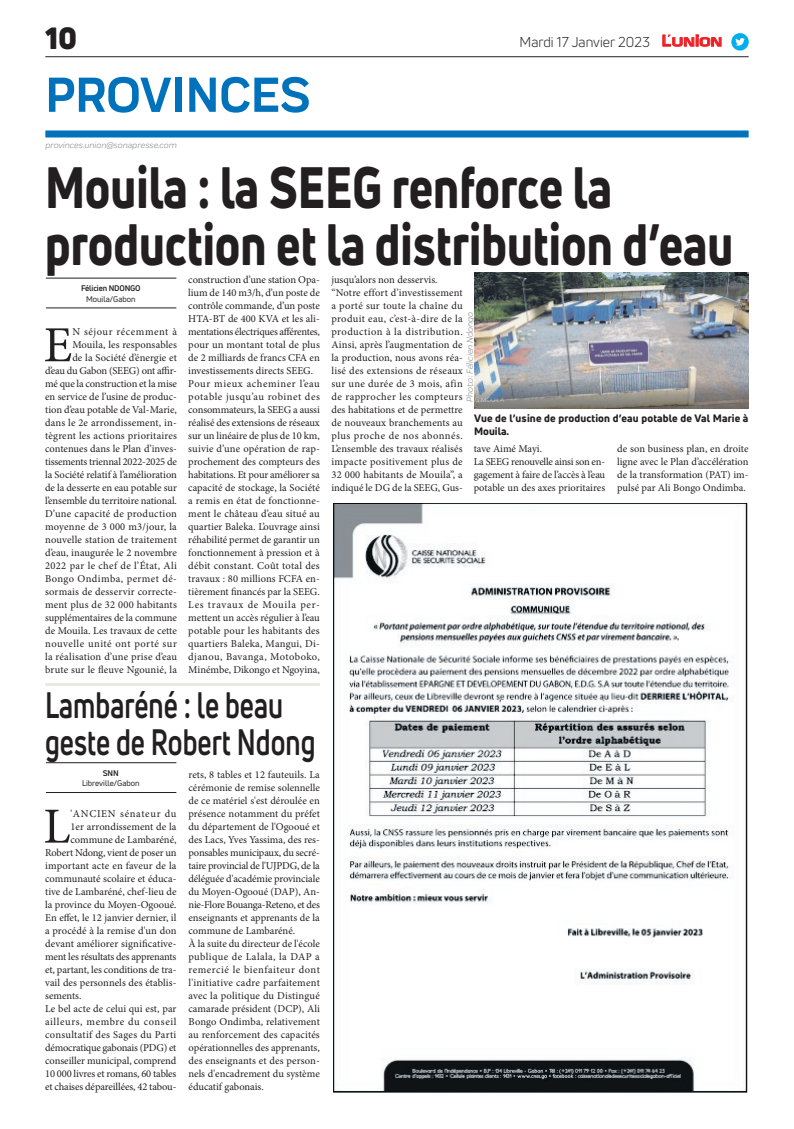
<style>
.page{position:relative;width:794px;height:1129px;background:#fff}
.page>*{position:absolute;margin:0;border:0;box-sizing:border-box;transform-origin:0 0}
.t1{font:800 57px/57px "Uni Neue";color:#231f20;scale:.81 1}
.t2{font:700 51px "Praktika";color:#0072bc}
.t3{font:50.5px "Minion Pro";color:#231f20}
.t4{font:700 36px/37px "Uni Neue";color:#231f20;scale:.75 1}
.t5{font:900 30px "Uni Neue";color:#231f20}
.t6{font:14px "Uni Neue";color:#231f20}
.t7{font:10.5px/13px "Minion Pro";letter-spacing:.005em;color:#231f20}
.t8{font:10.5px "Minion Pro";letter-spacing:-.02em;color:#231f20}
.t9{font:10.5px "Minion Pro";letter-spacing:-.015em;color:#231f20}
.t10{font:800 10.5px/12.6px "Uni Neue";letter-spacing:.015em;color:#231f20}
.t11{font:10.5px "Minion Pro";letter-spacing:.03em;color:#231f20}
.t12{font:10.5px "Minion Pro";letter-spacing:.055em;color:#231f20}
.t13{font:10.5px "Minion Pro";letter-spacing:.065em;color:#231f20}
.t14{font:italic 9px "Praktika";color:#818386}
.t15{font:8px "Uni Neue";color:#231f20}
.t16{font:700 8px "Uni Neue";letter-spacing:-.02em;color:#231f20}
.s1{font-family:"Eurostile";font-weight:600;font-size:14.9px;color:#ee1d23}
.s2{font-family:"Eurostile";font-weight:600;font-size:11.4px;color:#ee1d23}
</style>
<div class="page">
<hr style="left:45px;top:56px;width:703px;height:1px;background:#231f20">
<div style="left:45px;top:130px;width:703px;height:7px;background:#0072bc"></div>
<svg style="left:662px;top:34px;width:60px;height:13px"></svg>
<div style="left:731px;top:33px;width:17px;height:18px;background:#00aeef;border-radius:50%"></div>
<svg style="left:735px;top:38px;width:10px;height:8px"></svg>
<img style="left:333px;top:503px;width:414px;height:588px">
<hr style="left:46px;top:307px;width:130px;height:1px;background:#231f20">
<hr style="left:46px;top:278px;width:130px;height:1px;background:#231f20">
<hr style="left:46px;top:791px;width:130px;height:1px;background:#231f20">
<hr style="left:46px;top:762px;width:130px;height:1px;background:#231f20">
<hr style="left:45px;top:683px;width:275px;height:3px;background:#e7e8e2">
<img style="left:474px;top:272px;width:274px;height:136px">
<h3 class="t5" style="left:45px;top:17px;width:33px">10</h3>
<h2 class="t2" style="left:45px;top:54px;width:266px">PROVINCES</h2>
<p class="t14" style="left:45px;top:139px;width:133px">provinces.union@sonapresse.com</p>
<h3 class="t6" style="left:519px;top:33px;width:204px">Mardi 17 Janvier 2023 <span class="s1">L</span><span class="s2">UNION</span></h3>
<h1 class="t1" style="left:45px;top:158px;width:851px">Mouila : la SEEG renforce la production et la distribution d’eau</h1>
<p class="t16" style="left:81px;top:283px;width:61px">Félicien NDONGO</p>
<p class="t15" style="left:86px;top:293px;width:51px">Mouila/Gabon</p>
<p class="t7" style="left:188px;top:273px;width:133px">construction d’une station Opa&shy;lium de 140 m3/h, d’un poste de contrôle commande, d’un poste<br>HTA-BT de 400 KVA et les ali&shy;mentations électriques afférentes, pour un montant total de plus de 2 milliards de francs CFA en investissements directs SEEG.<br>Pour mieux acheminer l’eau potable jusqu’au robinet des consommateurs, la SEEG a aussi réalisé des extensions de réseaux sur un linéaire de plus de 10 km, suivie d’une opération de rap&shy;prochement des compteurs des habitations. Et pour améliorer sa capacité de stockage, la Société a remis en état de fonctionne&shy;ment le château d’eau situé au quartier Baleka. L’ouvrage ainsi réhabilité permet de garantir un fonctionnement à pression et à débit constant. Coût total des travaux : 80 millions FCFA en&shy;tièrement financés par la SEEG.<br>Les travaux de Mouila per&shy;mettent un accès régulier à l’eau potable pour les habitants des quartiers Baleka, Mangui, Di&shy;djanou, Bavanga, Motoboko,<br>Minémbe, Dikongo et Ngoyina,</p>
<p class="t7" style="left:331px;top:273px;width:133px">jusqu’alors non desservis. “Notre effort d’investissement a porté sur toute la chaîne du produit eau, c’est-à-dire de la production à la distribution.<br>Ainsi, après l’augmentation de la production, nous avons réa&shy;lisé des extensions de réseaux sur une durée de 3 mois, afin de rapprocher les compteurs des habitations et de permettre de nouveaux branchements au plus proche de nos abonnés.<br>L’ensemble des travaux réalisés impacte positivement plus de<br>32 000 habitants de Mouila”, a indiqué le DG de la SEEG, Gus-</p>
<p class="t14" style="left:463px;top:402px;width:91px;rotate:-90deg">Photo : Félicien Ndongo</p>
<p class="t7" style="left:45px;top:325px;width:133px;text-align:right">N séjour récemment à<br>Mouila, les responsables<br>de la Société d’énergie et<br>d’eau du Gabon (SEEG) ont affir&shy;mé que la construction et la mise en service de l’usine de produc&shy;tion d’eau potable de Val-Marie, dans le 2e arrondissement, in&shy;tègrent les actions prioritaires contenues dans le Plan d’inves&shy;tissements triennal 2022-2025 de la Société relatif à l’amélioration de la desserte en eau potable sur l’ensemble du territoire national.<br>D’une capacité de production moyenne de 3 000 m3/jour, la nouvelle station de traitement d’eau, inaugurée le 2 novembre<br>2022 par le chef de l’État, Ali<br>Bongo Ondimba, permet dé&shy;sormais de desservir correcte&shy;ment plus de 32 000 habitants supplémentaires de la commune de Mouila. Les travaux de cette nouvelle unité ont porté sur la réalisation d’une prise d’eau brute sur le fleuve Ngounié, la</p>
<h3 class="t3" style="left:44px;top:311px;width:30px">E</h3>
<p class="t10" style="left:474px;top:412px;width:276px">Vue de l’usine de production d’eau potable de Val Marie à<br>Mouila.</p>
<p class="t7" style="left:474px;top:442px;width:133px">tave Aimé Mayi.<br>La SEEG renouvelle ainsi son en&shy;gagement à faire de l’accès à l’eau potable un des axes prioritaires</p>
<p class="t7" style="left:617px;top:442px;width:133px;text-align:justify">de son business plan, en droite ligne avec le Plan d’accélération de la transformation (PAT) im&shy;pulsé par Ali Bongo Ondimba.</p>
<h3 class="t4" style="left:45px;top:685px;width:362px">Lambaréné : le beau geste de Robert Ndong</h3>
<p class="t16" style="left:103px;top:767px;width:17px">SNN</p>
<p class="t15" style="left:82px;top:778px;width:59px">Libreville/Gabon</p>
<p class="t7" style="left:188px;top:767px;width:133px">rets, 8 tables et 12 fauteuils. La cérémonie de remise solennelle de ce matériel s'est déroulée en présence notamment du préfet du département de l'Ogooué et des Lacs, Yves Yassima, des res&shy;ponsables municipaux, du secré&shy;taire provincial de l'UJPDG, de la déléguée d'académie provinciale du Moyen-Ogooué (DAP), An&shy;nie-Flore Bouanga-Reteno, et des enseignants et apprenants de la commune de Lambaréné.<br>À la suite du directeur de l'école publique de Lalala, la DAP a remercié le bienfaiteur dont l'initiative cadre parfaitement avec la politique du Distingué camarade président (DCP), Ali<br>Bongo Ondimba, relativement au renforcement des capacités opérationnelles des apprenants, des enseignants et des person&shy;nels d'encadrement du système éducatif gabonais.</p>
<h3 class="t3" style="left:43px;top:792px;width:29px">L</h3>
<p class="t13" style="left:70px;top:806px;width:108px">'ANCIEN sénateur du</p>
<p class="t7" style="left:70px;top:819px;width:107px">1er arrondissement de la</p>
<p class="t7" style="left:70px;top:832px;width:107px">commune de Lambaréné,</p>
<p class="t9" style="left:45px;top:845px;width:133px">Robert Ndong, vient de poser un</p>
<p class="t7" style="left:45px;top:858px;width:133px">important acte en faveur de la</p>
<p class="t7" style="left:45px;top:871px;width:133px">communauté scolaire et éduca-</p>
<p class="t7" style="left:45px;top:884px;width:133px">tive de Lambaréné, chef-lieu de</p>
<p class="t7" style="left:45px;top:897px;width:133px">la province du Moyen-Ogooué.</p>
<p class="t7" style="left:45px;top:910px;width:133px">En effet, le 12 janvier dernier, il</p>
<p class="t7" style="left:45px;top:923px;width:133px">a procédé à la remise d'un don</p>
<p class="t7" style="left:45px;top:936px;width:133px">devant améliorer significative-</p>
<p class="t8" style="left:45px;top:949px;width:133px">ment les résultats des apprenants</p>
<p class="t7" style="left:45px;top:962px;width:133px">et, partant, les conditions de tra-</p>
<p class="t7" style="left:45px;top:975px;width:133px">vail des personnels des établis-</p>
<p class="t7" style="left:45px;top:988px;width:38px">sements.</p>
<p class="t7" style="left:45px;top:1001px;width:133px">Le bel acte de celui qui est, par</p>
<p class="t12" style="left:45px;top:1014px;width:133px">ailleurs, membre du conseil</p>
<p class="t11" style="left:45px;top:1027px;width:133px">consultatif des Sages du Parti</p>
<p class="t8" style="left:45px;top:1040px;width:133px">démocratique gabonais (PDG) et</p>
<p class="t7" style="left:45px;top:1053px;width:133px">conseiller municipal, comprend</p>
<p class="t9" style="left:45px;top:1066px;width:133px">10 000 livres et romans, 60 tables</p>
<p class="t7" style="left:45px;top:1079px;width:133px">et chaises dépareillées, 42 tabou-</p>
</div>
